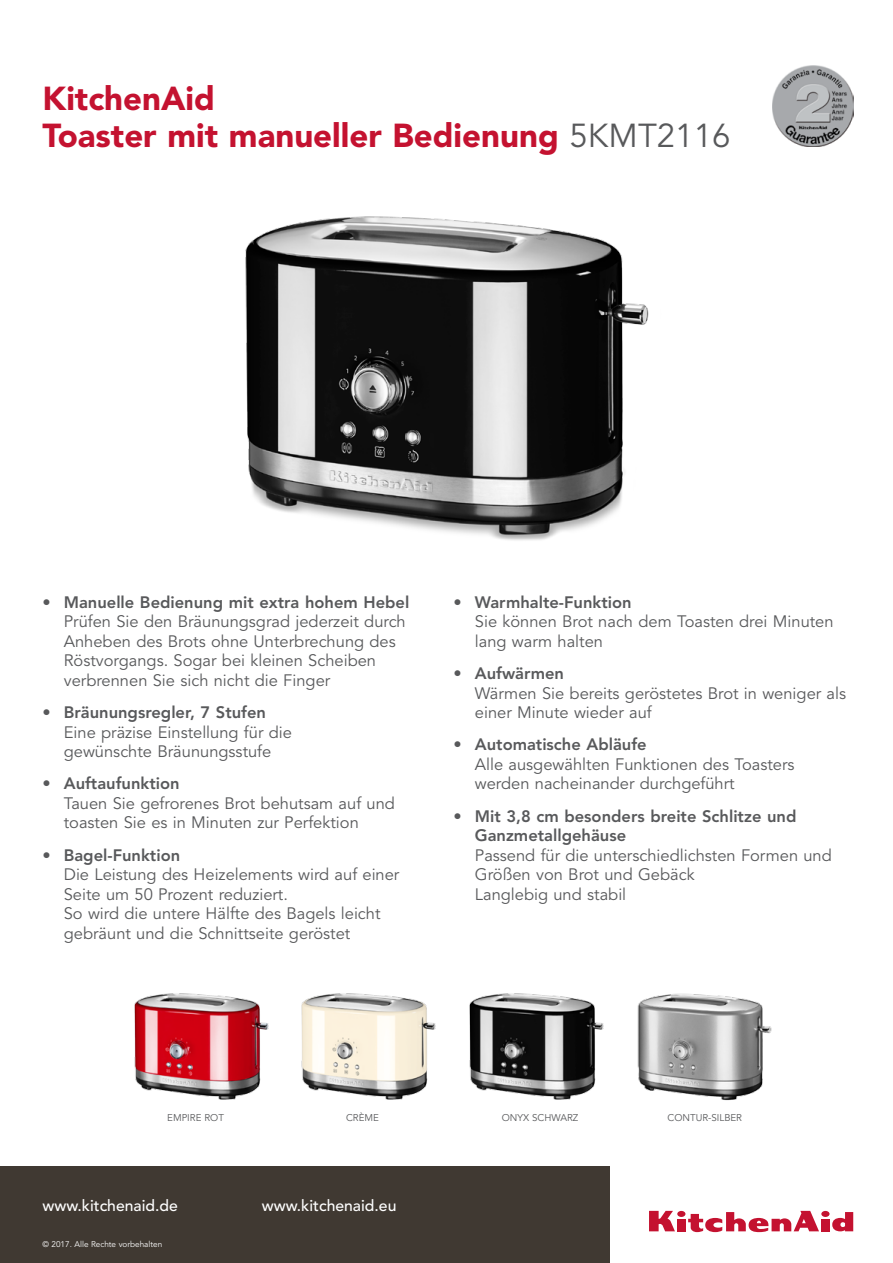
<style>
.page{position:relative;width:893px;height:1263px;background:#fff}
.page>*{position:absolute;margin:0;border:0;box-sizing:border-box;transform-origin:0 0}
.t1{font:900 33px/37.5px "Avenir LT Std";color:#c41230}
.t2{font:16.5px/19.5px "Avenir LT Std";color:#58595b}
.t3{font:800 16.5px/19.5px "Avenir LT Std";color:#58595b}
.t4{font:500 15.75px "Avenir LT Std";color:#fff}
.t5{font:9.75px "Avenir LT Std";color:#58595b}
.t6{font:8.25px "Avenir LT Std";color:#fff}
.s1{font-weight:400;color:#58595b}
</style>
<div class="page">
<img style="left:772px;top:66px;width:81px;height:81px">
<div style="left:677px;top:1219px;width:8px;height:12px;background:#c41230"></div>
<div style="left:677px;top:1211px;width:8px;height:6px;background:#c41230;border-radius:50%"></div>
<div style="left:821px;top:1219px;width:8px;height:12px;background:#c41230"></div>
<div style="left:821px;top:1211px;width:8px;height:6px;background:#c41230;border-radius:50%"></div>
<svg style="left:649px;top:1211px;width:26px;height:20px"></svg>
<svg style="left:688px;top:1211px;width:131px;height:21px"></svg>
<svg style="left:832px;top:1212px;width:21px;height:19px"></svg>
<div style="left:0;top:1166px;width:609px;height:97px;background:#403932"></div>
<img style="left:134px;top:993px;width:135px;height:107px">
<img style="left:301px;top:993px;width:135px;height:107px">
<img style="left:469px;top:993px;width:135px;height:107px">
<img style="left:637px;top:993px;width:135px;height:108px">
<img style="left:245px;top:216px;width:404px;height:324px">
<h1 class="t1" style="left:43px;top:80px;width:689px">KitchenAid<br>Toaster mit manueller Bedienung <span class="s1">5KMT2116</span></h1>
<p class="t3" style="left:43px;top:592px;width:368px">• Manuelle Bedienung mit extra hohem Hebel</p>
<p class="t2" style="left:64px;top:612px;width:344px">Prüfen Sie den Bräunungsgrad jederzeit durch Anheben des Brots ohne Unterbrechung des Röstvorgangs. Sogar bei kleinen Scheiben verbrennen Sie sich nicht die Finger</p>
<p class="t3" style="left:43px;top:703px;width:225px">• Bräunungsregler, 7 Stufen</p>
<p class="t2" style="left:64px;top:723px;width:230px">Eine präzise Einstellung für die gewünschte Bräunungsstufe</p>
<p class="t3" style="left:43px;top:774px;width:139px">• Auftaufunktion</p>
<p class="t2" style="left:64px;top:794px;width:333px">Tauen Sie gefrorenes Brot behutsam auf und toasten Sie es in Minuten zur Perfektion</p>
<p class="t3" style="left:43px;top:845px;width:139px">• Bagel-Funktion</p>
<p class="t2" style="left:64px;top:865px;width:337px">Die Leistung des Heizelements wird auf einer Seite um 50 Prozent reduziert.<br>So wird die untere Hälfte des Bagels leicht gebräunt und die Schnittseite geröstet</p>
<p class="t3" style="left:454px;top:592px;width:179px">• Warmhalte-Funktion</p>
<p class="t2" style="left:475px;top:612px;width:360px">Sie können Brot nach dem Toasten drei Minuten lang warm halten</p>
<p class="t3" style="left:454px;top:664px;width:112px">• Aufwärmen</p>
<p class="t2" style="left:475px;top:684px;width:373px">Wärmen Sie bereits geröstetes Brot in weniger als einer Minute wieder auf</p>
<p class="t3" style="left:454px;top:735px;width:195px">• Automatische Abläufe</p>
<p class="t2" style="left:475px;top:755px;width:321px">Alle ausgewählten Funktionen des Toasters werden nacheinander durchgeführt</p>
<p class="t3" style="left:475px;top:806px;width:323px;text-indent:-21px">• Mit 3,8 cm besonders breite Schlitze und<br>Ganzmetallgehäuse</p>
<p class="t2" style="left:475px;top:846px;width:358px">Passend für die unterschiedlichsten Formen und<br>Größen von Brot und Gebäck<br>Langlebig und stabil</p>
<p class="t5" style="left:167px;top:1112px;width:58px">EMPIRE ROT</p>
<p class="t5" style="left:346px;top:1112px;width:34px">CRÈME</p>
<p class="t5" style="left:502px;top:1112px;width:78px">ONYX SCHWARZ</p>
<p class="t5" style="left:668px;top:1112px;width:76px">CONTUR-SILBER</p>
<p class="t4" style="left:43px;top:1196px;width:137px">www.kitchenaid.de</p>
<p class="t4" style="left:262px;top:1196px;width:136px">www.kitchenaid.eu</p>
<p class="t6" style="left:43px;top:1239px;width:121px">© 2017. Alle Rechte vorbehalten</p>
</div>
